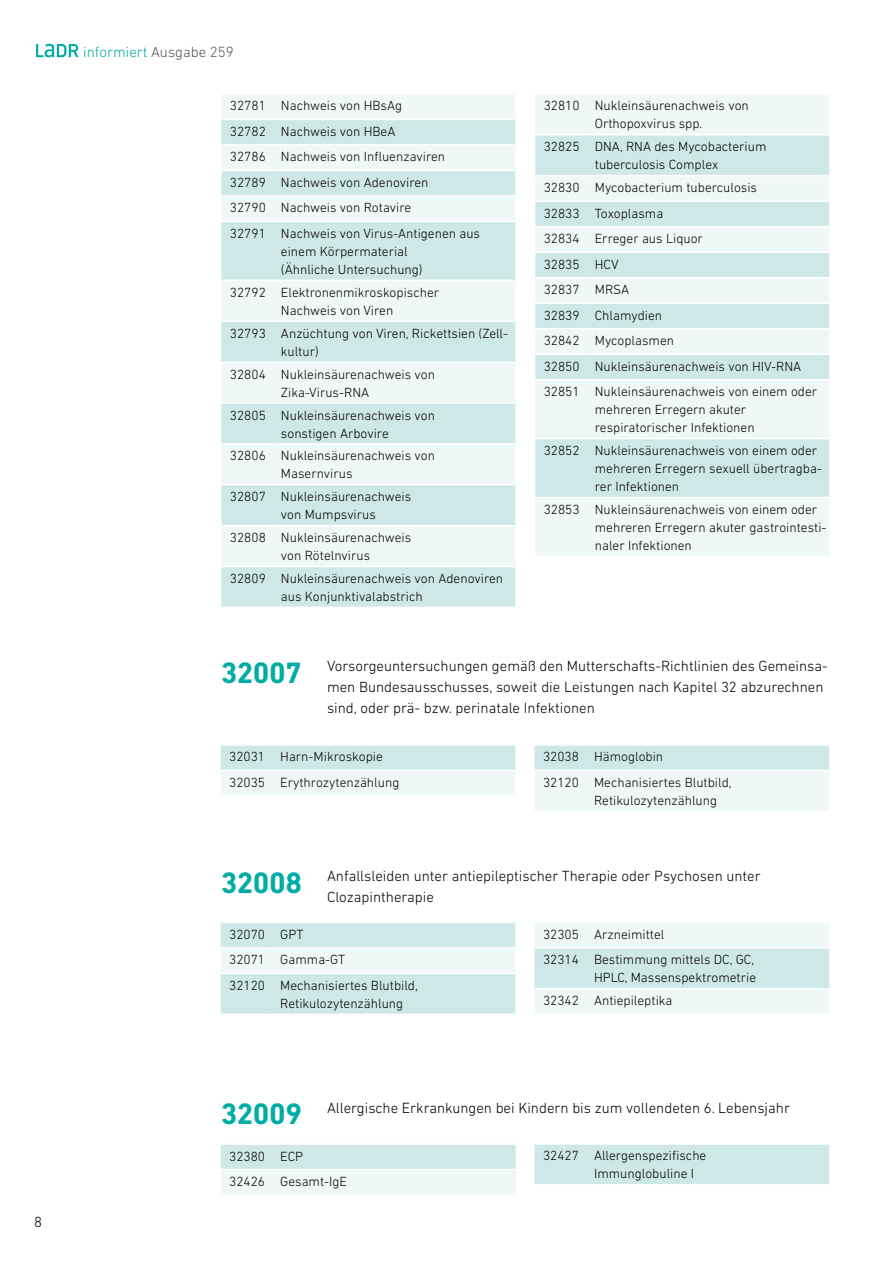
<style>
.page{position:relative;width:893px;height:1263px;background:#fff}
.page>*{position:absolute;margin:0;border:0;box-sizing:border-box;transform-origin:0 0}
.t1{font:300 15px/21px "DIN Next LT Pro";color:#000}
.t2{font:300 15px "DIN Next LT Pro";color:#00aca5}
.t3{font:300 13.5px/25.5px "DIN Next LT Pro";color:#000}
.s1{color:#575756}
.s2{font-weight:700;font-size:30px;color:#00aca5}
</style>
<div class="page">
<svg style="left:36px;top:44px;width:42px;height:13px"></svg>
<div style="left:222px;top:95px;width:293px;height:24px;background:#eff7f7"></div>
<svg style="left:221px;top:120px;width:294px;height:487px;fill:#cde8e6"></svg>
<hr style="left:221px;top:144px;width:51px;height:2px;background:#fff">
<hr style="left:272px;top:144px;width:243px;height:2px;background:#fff">
<hr style="left:221px;top:170px;width:51px;height:1px;background:#fff">
<hr style="left:272px;top:170px;width:243px;height:1px;background:#fff">
<hr style="left:221px;top:195px;width:51px;height:2px;background:#fff">
<hr style="left:272px;top:195px;width:243px;height:2px;background:#fff">
<hr style="left:221px;top:221px;width:51px;height:1px;background:#fff">
<hr style="left:272px;top:221px;width:243px;height:1px;background:#fff">
<hr style="left:221px;top:280px;width:51px;height:1px;background:#fff">
<hr style="left:272px;top:280px;width:243px;height:1px;background:#fff">
<hr style="left:221px;top:320px;width:51px;height:2px;background:#fff">
<hr style="left:272px;top:320px;width:243px;height:2px;background:#fff">
<hr style="left:221px;top:361px;width:51px;height:2px;background:#fff">
<hr style="left:272px;top:361px;width:243px;height:2px;background:#fff">
<hr style="left:221px;top:402px;width:51px;height:2px;background:#fff">
<hr style="left:272px;top:402px;width:243px;height:2px;background:#fff">
<hr style="left:221px;top:443px;width:51px;height:2px;background:#fff">
<hr style="left:272px;top:443px;width:243px;height:2px;background:#fff">
<hr style="left:221px;top:484px;width:51px;height:1px;background:#fff">
<hr style="left:272px;top:484px;width:243px;height:1px;background:#fff">
<hr style="left:221px;top:525px;width:51px;height:1px;background:#fff">
<hr style="left:272px;top:525px;width:243px;height:1px;background:#fff">
<hr style="left:221px;top:566px;width:51px;height:1px;background:#fff">
<hr style="left:272px;top:566px;width:243px;height:1px;background:#fff">
<div style="left:535px;top:95px;width:294px;height:461px;background:#eff7f7"></div>
<svg style="left:535px;top:135px;width:294px;height:362px;fill:#cde8e6"></svg>
<hr style="left:535px;top:328px;width:51px;height:1px;background:#fff">
<hr style="left:586px;top:328px;width:243px;height:1px;background:#fff">
<hr style="left:535px;top:134px;width:51px;height:1px;background:#fff">
<hr style="left:586px;top:134px;width:243px;height:1px;background:#fff">
<hr style="left:535px;top:175px;width:51px;height:1px;background:#fff">
<hr style="left:586px;top:175px;width:243px;height:1px;background:#fff">
<hr style="left:535px;top:200px;width:51px;height:2px;background:#fff">
<hr style="left:586px;top:200px;width:243px;height:2px;background:#fff">
<hr style="left:535px;top:226px;width:51px;height:1px;background:#fff">
<hr style="left:586px;top:226px;width:243px;height:1px;background:#fff">
<hr style="left:535px;top:251px;width:51px;height:2px;background:#fff">
<hr style="left:586px;top:251px;width:243px;height:2px;background:#fff">
<hr style="left:535px;top:277px;width:51px;height:1px;background:#fff">
<hr style="left:586px;top:277px;width:243px;height:1px;background:#fff">
<hr style="left:535px;top:302px;width:51px;height:2px;background:#fff">
<hr style="left:586px;top:302px;width:243px;height:2px;background:#fff">
<hr style="left:535px;top:353px;width:51px;height:2px;background:#fff">
<hr style="left:586px;top:353px;width:243px;height:2px;background:#fff">
<hr style="left:535px;top:379px;width:51px;height:1px;background:#fff">
<hr style="left:586px;top:379px;width:243px;height:1px;background:#fff">
<hr style="left:535px;top:438px;width:51px;height:1px;background:#fff">
<hr style="left:586px;top:438px;width:243px;height:1px;background:#fff">
<hr style="left:535px;top:497px;width:51px;height:1px;background:#fff">
<hr style="left:586px;top:497px;width:243px;height:1px;background:#fff">
<svg style="left:221px;top:746px;width:294px;height:49px"></svg>
<hr style="left:272px;top:770px;width:243px;height:1px;background:#fff">
<hr style="left:221px;top:770px;width:51px;height:1px;background:#fff">
<svg style="left:221px;top:923px;width:294px;height:90px"></svg>
<hr style="left:272px;top:973px;width:243px;height:1px;background:#fff">
<hr style="left:221px;top:947px;width:51px;height:2px;background:#fff">
<hr style="left:272px;top:947px;width:243px;height:2px;background:#fff">
<hr style="left:221px;top:973px;width:51px;height:1px;background:#fff">
<div style="left:221px;top:1143px;width:294px;height:53px;background:#eff7f7"></div>
<div style="left:221px;top:1145px;width:294px;height:24px;background:#cde8e6"></div>
<hr style="left:272px;top:1143px;width:243px;height:2px;background:#fff">
<hr style="left:272px;top:1169px;width:243px;height:1px;background:#fff">
<hr style="left:221px;top:1169px;width:51px;height:1px;background:#fff">
<hr style="left:221px;top:1194px;width:51px;height:2px;background:#fff">
<hr style="left:272px;top:1194px;width:243px;height:2px;background:#fff">
<hr style="left:221px;top:1143px;width:51px;height:2px;background:#fff">
<svg style="left:534px;top:746px;width:295px;height:65px"></svg>
<hr style="left:534px;top:770px;width:51px;height:1px;background:#fff">
<hr style="left:585px;top:770px;width:244px;height:1px;background:#fff">
<svg style="left:534px;top:923px;width:295px;height:90px"></svg>
<hr style="left:585px;top:947px;width:244px;height:2px;background:#fff">
<hr style="left:585px;top:988px;width:244px;height:1px;background:#fff">
<hr style="left:534px;top:947px;width:51px;height:2px;background:#fff">
<hr style="left:534px;top:988px;width:51px;height:1px;background:#fff">
<div style="left:534px;top:1145px;width:295px;height:39px;background:#cde8e6"></div>
<p class="t1" style="left:34px;top:1211px;width:9px">8</p>
<p class="t2" style="left:83px;top:43px;width:152px">informiert <span class="s1">Ausgabe 259</span></p>
<p class="t3" style="left:230px;top:93px;width:252px">32781 Nachweis von HBsAg<br>32782 Nachweis von HBeA<br>32786 Nachweis von Influenzaviren<br>32789 Nachweis von Adenoviren<br>32790 Nachweis von Rotavire<br>32791 Nachweis von Virus-Antigenen aus</p>
<p class="t3" style="left:281px;top:242px;width:143px;line-height:18px">einem Körpermaterial (Ähnliche Untersuchung)</p>
<p class="t3" style="left:230px;top:283px;width:211px;line-height:18px;text-align:center">32792 Elektronenmikroskopischer<br>Nachweis von Viren</p>
<p class="t3" style="left:281px;top:324px;width:229px;line-height:18px;text-indent:-51px">32793 Anzüchtung von Viren, Rickettsien (Zell&shy;kultur)</p>
<p class="t3" style="left:281px;top:365px;width:156px;line-height:18px;text-indent:-51px">32804 Nukleinsäurenachweis von<br>Zika-Virus-RNA</p>
<p class="t3" style="left:230px;top:406px;width:207px;line-height:18px;text-align:center">32805 Nukleinsäurenachweis von sonstigen Arbovire</p>
<p class="t3" style="left:281px;top:447px;width:156px;line-height:18px;text-indent:-51px">32806 Nukleinsäurenachweis von<br>Masernvirus</p>
<p class="t3" style="left:281px;top:487px;width:132px;line-height:18px;text-indent:-51px">32807 Nukleinsäurenachweis von Mumpsvirus</p>
<p class="t3" style="left:281px;top:528px;width:132px;line-height:18px;text-indent:-51px">32808 Nukleinsäurenachweis von Rötelnvirus</p>
<p class="t3" style="left:281px;top:569px;width:224px;line-height:18px;text-indent:-51px">32809 Nukleinsäurenachweis von Adenoviren aus Konjunktivalabstrich</p>
<p class="t3" style="left:544px;top:97px;width:207px;line-height:18px;text-align:center">32810 Nukleinsäurenachweis von<br>Orthopoxvirus spp.</p>
<p class="t3" style="left:544px;top:138px;width:224px;line-height:18px;text-align:center">32825 DNA, RNA des Mycobacterium tuberculosis Complex</p>
<p class="t3" style="left:544px;top:175px;width:275px">32830 Mycobacterium tuberculosis<br>32833 Toxoplasma<br>32834 Erreger aus Liquor<br>32835 HCV<br>32837 MRSA<br>32839 Chlamydien<br>32842 Mycoplasmen<br>32850 Nukleinsäurenachweis von HIV-RNA<br>32851 Nukleinsäurenachweis von einem oder</p>
<p class="t3" style="left:595px;top:401px;width:161px;line-height:18px">mehreren Erregern akuter respiratorischer Infektionen</p>
<p class="t3" style="left:595px;top:441px;width:229px;line-height:18px;text-indent:-51px">32852 Nukleinsäurenachweis von einem oder mehreren Erregern sexuell übertragba&shy;rer Infektionen</p>
<p class="t3" style="left:595px;top:500px;width:233px;line-height:18px;text-indent:-51px">32853 Nukleinsäurenachweis von einem oder mehreren Erregern akuter gastrointesti&shy;naler Infektionen</p>
<p class="t1" style="left:327px;top:656px;width:502px;text-indent:-106px"><span class="s2">32007</span> Vorsorgeuntersuchungen gemäß den Mutterschafts-Richtlinien des Gemeinsa&shy;men Bundesausschusses, soweit die Leistungen nach Kapitel 32 abzurechnen sind, oder prä- bzw. perinatale Infektionen</p>
<p class="t3" style="left:543px;top:744px;width:190px">32038 Hämoglobin<br>32120 Mechanisiertes Blutbild,</p>
<p class="t3" style="left:594px;top:787px;width:125px">Retikulozytenzählung</p>
<p class="t3" style="left:229px;top:744px;width:172px">32031 Harn-Mikroskopie<br>32035 Erythrozytenzählung</p>
<p class="t1" style="left:327px;top:866px;width:435px;text-indent:-106px"><span class="s2">32008</span> Anfallsleiden unter antiepileptischer Therapie oder Psychosen unter<br>Clozapintherapie</p>
<p class="t3" style="left:229px;top:921px;width:190px">32070 GPT<br>32071 Gamma-GT<br>32120 Mechanisiertes Blutbild,</p>
<p class="t3" style="left:280px;top:990px;width:125px">Retikulozytenzählung</p>
<p class="t3" style="left:543px;top:921px;width:213px">32305 Arzneimittel<br>32314 Bestimmung mittels DC, GC,</p>
<p class="t3" style="left:543px;top:966px;width:215px;line-height:23px;text-indent:51px">HPLC, Massenspektrometrie<br>32342 Antiepileptika</p>
<p class="t1" style="left:221px;top:1097px;width:571px"><span class="s2">32009</span> Allergische Erkrankungen bei Kindern bis zum vollendeten 6. Lebensjahr</p>
<p class="t3" style="left:229px;top:1143px;width:119px">32380 ECP<br>32426 Gesamt-IgE</p>
<p class="t3" style="left:594px;top:1147px;width:114px;line-height:18px;text-indent:-51px">32427 Allergenspezifische<br>Immunglobuline I</p>
</div>
